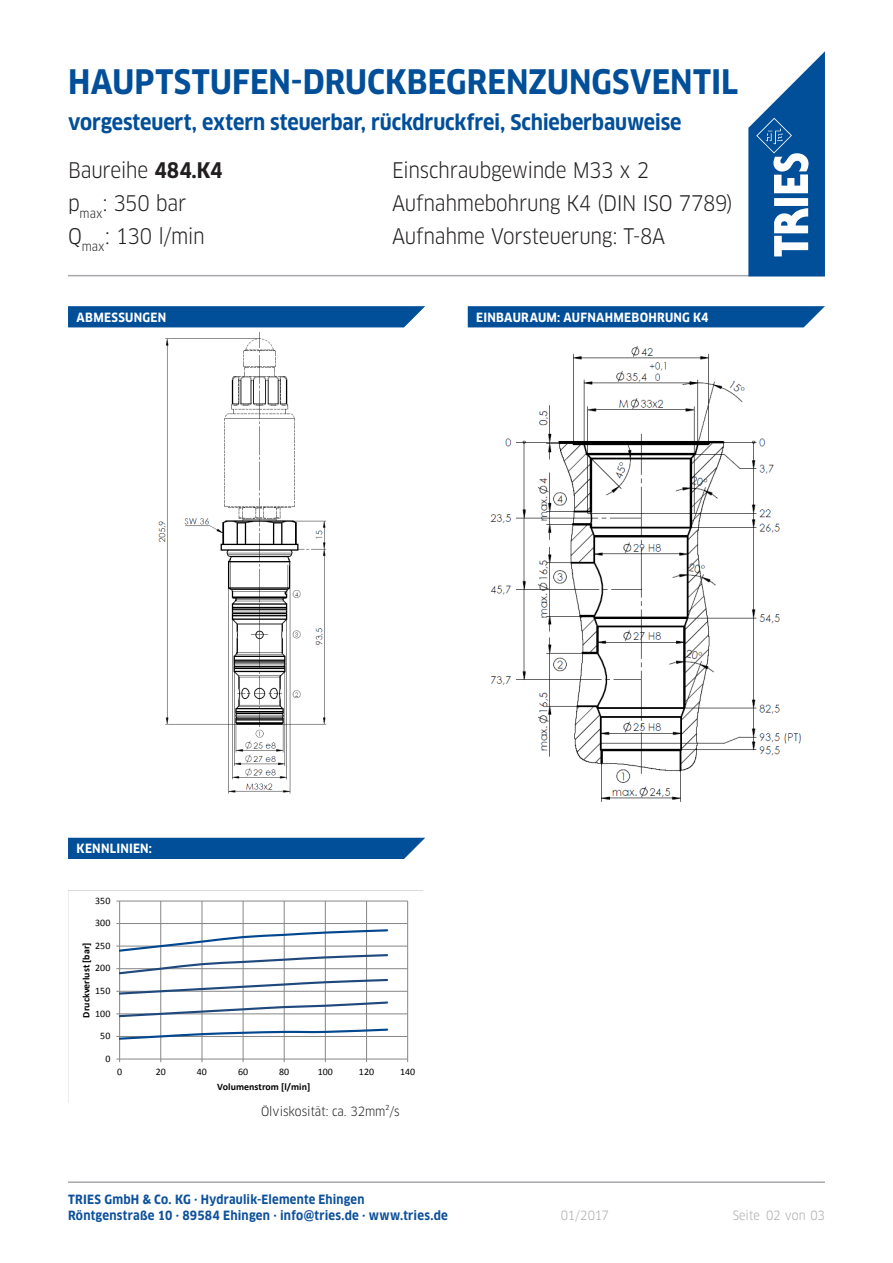
<style>
.page{position:relative;width:893px;height:1263px;background:#fff}
.page>*{position:absolute;margin:0;border:0;box-sizing:border-box;transform-origin:0 0}
.t1{font:700 33px "Clan OT Narr";letter-spacing:.005em;color:#014e99}
.t2{font:21px "Clan OT Narr";letter-spacing:-.015em;color:#231f20}
.t3{font:700 21px "Clan OT Narr";letter-spacing:-.005em;color:#014e99}
.t4{font:700 12.45px/16.5px "Clan OT Narr";letter-spacing:.02em;color:#0e519b}
.t5{font:700 12.45px "Clan OT Narr";letter-spacing:.02em;color:#fff}
.t6{font:12.45px "Clan OT Narr";color:#231f20}
.t7{font:12.45px "Clan OT Narr";letter-spacing:-.005em;color:#a8a9ad}
.t8{font:9.9px "Calibri";color:#000}
.t9{font:700 9.9px "Calibri";letter-spacing:.005em;color:#000}
.s1{font-weight:700}
</style>
<div class="page">
<hr style="left:68px;top:275px;width:757px;height:1px;background:#a8a9ad">
<svg style="left:748px;top:51px;width:77px;height:225px"></svg>
<hr style="left:68px;top:1181px;width:757px;height:2px;background:#a8a9ad">
<svg style="left:68px;top:306px;width:357px;height:21px;background:#0a549c"></svg>
<img style="left:490px;top:345px;width:311px;height:457px">
<div style="left:68px;top:838px;width:357px;height:21px;background:#014e99"></div>
<svg style="left:468px;top:306px;width:357px;height:21px;background:#0a549c"></svg>
<svg style="left:116px;top:900px;width:293px;height:163px"></svg>
<div style="left:67px;top:889px;width:358px;height:215px;border:2px solid #fff"></div>
<img style="left:158px;top:332px;width:169px;height:462px">
<p class="t1" style="left:68px;top:63px;width:671px">HAUPTSTUFEN-DRUCKBEGRENZUNGSVENTIL</p>
<p class="t3" style="left:68px;top:111px;width:615px">vorgesteuert, extern steuerbar, rückdruckfrei, Schieberbauweise</p>
<p class="t2" style="left:68px;top:158px;width:156px">Baureihe <span class="s1">484.K4</span></p>
<p class="t2" style="left:392px;top:158px;width:259px">Einschraubgewinde M33 x 2</p>
<p class="t2" style="left:68px;top:191px;width:120px">p<sub>max</sub>: 350 bar</p>
<p class="t2" style="left:392px;top:191px;width:342px">Aufnahmebohrung K4 (DIN ISO 7789)</p>
<p class="t2" style="left:68px;top:224px;width:138px">Q<sub>max</sub>: 130 l/min</p>
<p class="t2" style="left:392px;top:224px;width:275px">Aufnahme Vorsteuerung: T-8A</p>
<p class="t5" style="left:77px;top:310px;width:91px">ABMESSUNGEN</p>
<p class="t5" style="left:476px;top:310px;width:234px">EINBAURAUM: AUFNAHMEBOHRUNG K4</p>
<p class="t5" style="left:77px;top:841px;width:77px">KENNLINIEN:</p>
<p class="t8" style="left:95px;top:894px;width:17px">350</p>
<p class="t8" style="left:95px;top:917px;width:17px">300</p>
<p class="t8" style="left:95px;top:939px;width:17px">250</p>
<p class="t9" style="left:80px;top:1017px;width:77px;rotate:-90deg">Druckverlust [bar]</p>
<p class="t8" style="left:95px;top:962px;width:17px">200</p>
<p class="t8" style="left:95px;top:984px;width:17px">150</p>
<p class="t8" style="left:95px;top:1007px;width:17px">100</p>
<p class="t8" style="left:100px;top:1030px;width:12px">50</p>
<p class="t8" style="left:105px;top:1052px;width:7px">0</p>
<p class="t8" style="left:117px;top:1065px;width:7px">0</p>
<p class="t8" style="left:156px;top:1065px;width:12px">20</p>
<p class="t8" style="left:197px;top:1065px;width:12px">40</p>
<p class="t8" style="left:238px;top:1065px;width:12px">60</p>
<p class="t8" style="left:279px;top:1065px;width:12px">80</p>
<p class="t8" style="left:318px;top:1065px;width:17px">100</p>
<p class="t8" style="left:359px;top:1065px;width:17px">120</p>
<p class="t8" style="left:400px;top:1065px;width:17px">140</p>
<p class="t9" style="left:217px;top:1080px;width:95px">Volumenstrom [l/min]</p>
<p class="t6" style="left:261px;top:1104px;width:140px">Ölviskosität: ca. 32mm²/s</p>
<p class="t4" style="left:68px;top:1191px;width:381px">TRIES GmbH &amp; Co. KG · Hydraulik-Elemente Ehingen<br>Röntgenstraße 10 · 89584 Ehingen · info@tries.de · www.tries.de</p>
<p class="t7" style="left:561px;top:1208px;width:49px">01/2017</p>
<p class="t7" style="left:733px;top:1208px;width:94px">Seite 02 von 03</p>
</div>
